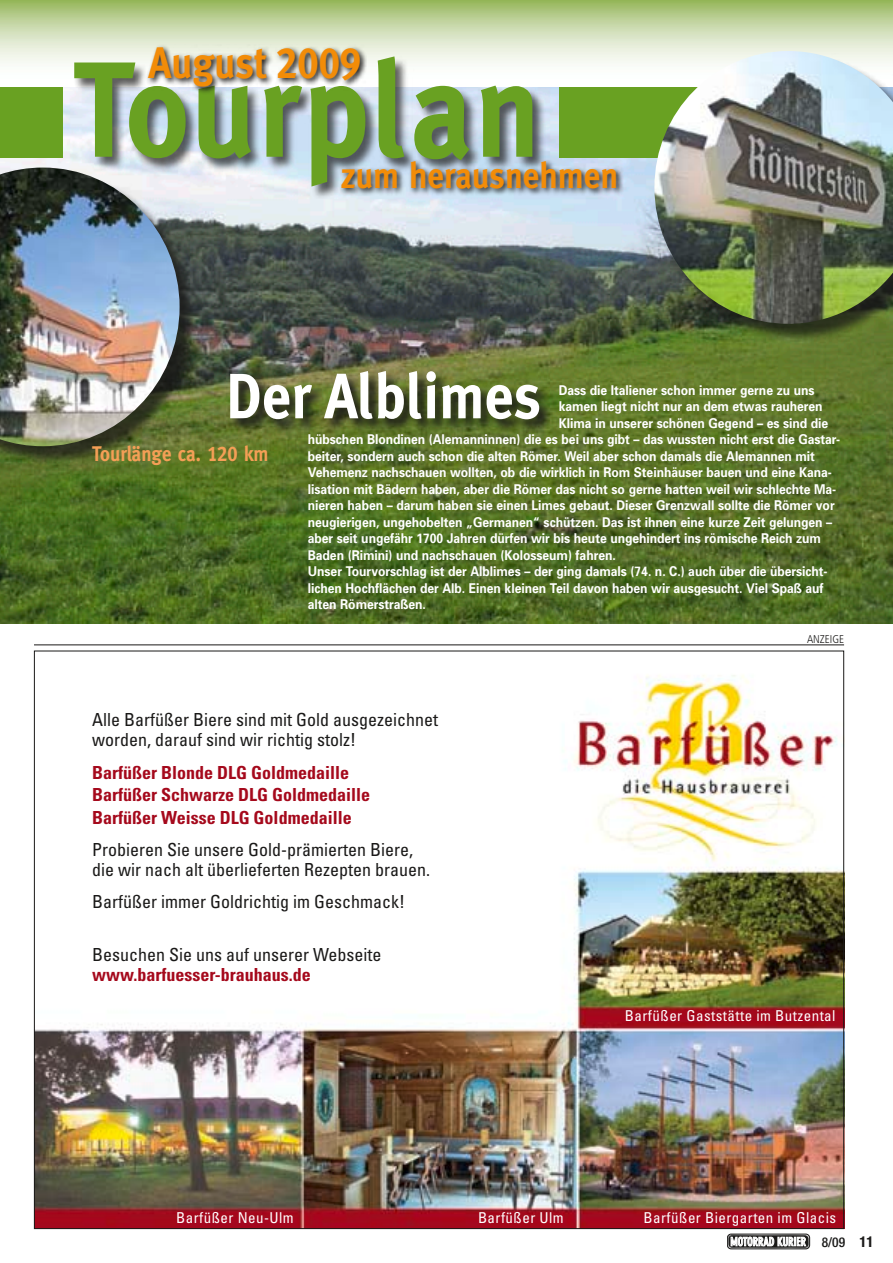
<style>
.page{position:relative;width:893px;height:1263px;background:#fff}
.page>*{position:absolute;margin:0;border:0;box-sizing:border-box;transform-origin:0 0}
.t1{font:700 135.45px "Meta Plus";letter-spacing:.015em;color:#69a122;scale:.9 1}
.t2{font:700 63.9px "Meta Plus";color:#fff;scale:.9 1}
.t3{font:700 43.95px "Meta Plus";color:#f28c08;scale:.9 1}
.t4{font:700 36.45px "Meta Plus";color:#f28c08;scale:.9 1}
.t5{font:700 21.15px "Meta";color:#f49f56;scale:.9 1}
.t6{font:condensed 18px/20.2px "Univers";color:#1a1918}
.t7{font:700 condensed 18px/22.5px "Univers";color:#a5091c}
.t8{font:condensed 15px "Univers";letter-spacing:.03em;color:#fff}
.t9{font:700 13.5px "Univers";letter-spacing:-.005em;color:#fff;scale:.9 1}
.t10{font:500 condensed 13.5px "Helvetica Neue";color:#1a1918}
.t11{font:300 condensed 11.25px "Frutiger";color:#1a1918}
.s1{font-family:"Meta Plus Bold Caps";font-weight:400}
.s2{font-family:"Meta Bold Caps";font-weight:400}
.s3{font-weight:700;font-size:15px}
</style>
<div class="page">
<svg style="left:727px;top:1234px;width:83px;height:15px"></svg>
<img style="left:0;top:87px;width:893px;height:536px">
<svg style="left:0;top:0;width:893px;height:63px;background:#c7d7a8"></svg>
<div style="left:73px;top:56px;width:473px;height:143px;background:#1a1918;opacity:.7"></div>
<svg style="left:338px;top:157px;width:285px;height:38px;background:#919eab"></svg>
<div style="left:0;top:87px;width:63px;height:70px;background:#69a122"></div>
<div style="left:560px;top:87px;width:168px;height:70px;background:#69a122"></div>
<hr style="left:34px;top:644px;width:810px;height:1px;background:#1a1918">
<div style="left:0;top:170px;width:198px;height:295px;background:#1a1918;opacity:.75"></div>
<img style="left:0;top:168px;width:180px;height:278px">
<div style="left:657px;top:53px;width:236px;height:289px;background:#1a1918;opacity:.75"></div>
<img style="left:654px;top:51px;width:239px;height:273px">
<img style="left:36px;top:675px;width:806px;height:552px">
<svg style="left:145px;top:44px;width:222px;height:50px;background:#b4b7b3"></svg>
<svg style="left:229px;top:369px;width:324px;height:64px;background:#515d2a"></svg>
<h3 class="t3" style="left:148px;top:37px;width:238px">August <span class="s1">2009</span></h3>
<h1 class="t1" style="left:72px;top:31px;width:522px">Tourplan</h1>
<h3 class="t4" style="left:341px;top:154px;width:310px">zum herausnehmen</h3>
<h2 class="t2" style="left:225px;top:359px;width:352px">Der Alblimes</h2>
<p class="t9" style="left:559px;top:381px;width:286px">Dass die Italiener schon immer gerne zu uns</p>
<p class="t9" style="left:559px;top:398px;width:295px">kamen liegt nicht nur an dem etwas rauheren</p>
<p class="t9" style="left:559px;top:414px;width:301px">Klima in unserer schönen Gegend – es sind die</p>
<p class="t9" style="left:308px;top:431px;width:593px">hübschen Blondinen (Alemanninnen) die es bei uns gibt – das wussten nicht erst die Gastar-</p>
<p class="t9" style="left:308px;top:447px;width:565px">beiter, sondern auch schon die alten Römer. Weil aber schon damals die Alemannen mit</p>
<p class="t9" style="left:308px;top:464px;width:584px">Vehemenz nachschauen wollten, ob die wirklich in Rom Steinhäuser bauen und eine Kana-</p>
<p class="t9" style="left:308px;top:480px;width:589px">lisation mit Bädern haben, aber die Römer das nicht so gerne hatten weil wir schlechte Ma-</p>
<p class="t9" style="left:308px;top:497px;width:587px">nieren haben – darum haben sie einen Limes gebaut. Dieser Grenzwall sollte die Römer vor</p>
<p class="t9" style="left:308px;top:513px;width:584px">neugierigen, ungehobelten „Germanen“ schützen. Das ist ihnen eine kurze Zeit gelungen –</p>
<p class="t9" style="left:308px;top:530px;width:572px">aber seit ungefähr 1700 Jahren dürfen wir bis heute ungehindert ins römische Reich zum</p>
<p class="t9" style="left:308px;top:546px;width:344px">Baden (Rimini) und nachschauen (Kolosseum) fahren.</p>
<p class="t9" style="left:308px;top:563px;width:579px">Unser Tourvorschlag ist der Alblimes – der ging damals (74. n. C.) auch über die übersicht-</p>
<p class="t9" style="left:308px;top:579px;width:574px">lichen Hochflächen der Alb. Einen kleinen Teil davon haben wir ausgesucht. Viel Spaß auf</p>
<p class="t9" style="left:308px;top:596px;width:133px">alten Römerstraßen.</p>
<h3 class="t5" style="left:92px;top:442px;width:198px">Tourlänge ca. <span class="s2">120</span> km</h3>
<h3 class="t6" style="left:92px;top:709px;width:347px">Alle Barfüßer Biere sind mit Gold ausgezeichnet worden, darauf sind wir richtig stolz!</h3>
<h3 class="t7" style="left:92px;top:761px;width:279px">Barfüßer Blonde DLG Goldmedaille<br>Barfüßer Schwarze DLG Goldmedaille<br>Barfüßer Weisse DLG Goldmedaille</h3>
<h3 class="t6" style="left:92px;top:839px;width:339px">Probieren Sie unsere Gold-prämierten Biere, die wir nach alt überlieferten Rezepten brauen.</h3>
<h3 class="t6" style="left:92px;top:891px;width:314px">Barfüßer immer Goldrichtig im Geschmack!</h3>
<h3 class="t6" style="left:92px;top:944px;width:291px">Besuchen Sie uns auf unserer Webseite</h3>
<h3 class="t7" style="left:92px;top:963px;width:220px">www.barfuesser-brauhaus.de</h3>
<p class="t11" style="left:807px;top:633px;width:39px">ANZEIGE</p>
<p class="t8" style="left:625px;top:1006px;width:212px">Barfüßer Gaststätte im Butzental</p>
<p class="t8" style="left:176px;top:1208px;width:119px">Barfüßer Neu-Ulm</p>
<p class="t8" style="left:478px;top:1208px;width:87px">Barfüßer Ulm</p>
<p class="t8" style="left:644px;top:1208px;width:194px">Barfüßer Biergarten im Glacis</p>
<p class="t10" style="left:822px;top:1234px;width:53px">8/09 <span class="s3">11</span></p>
</div>
